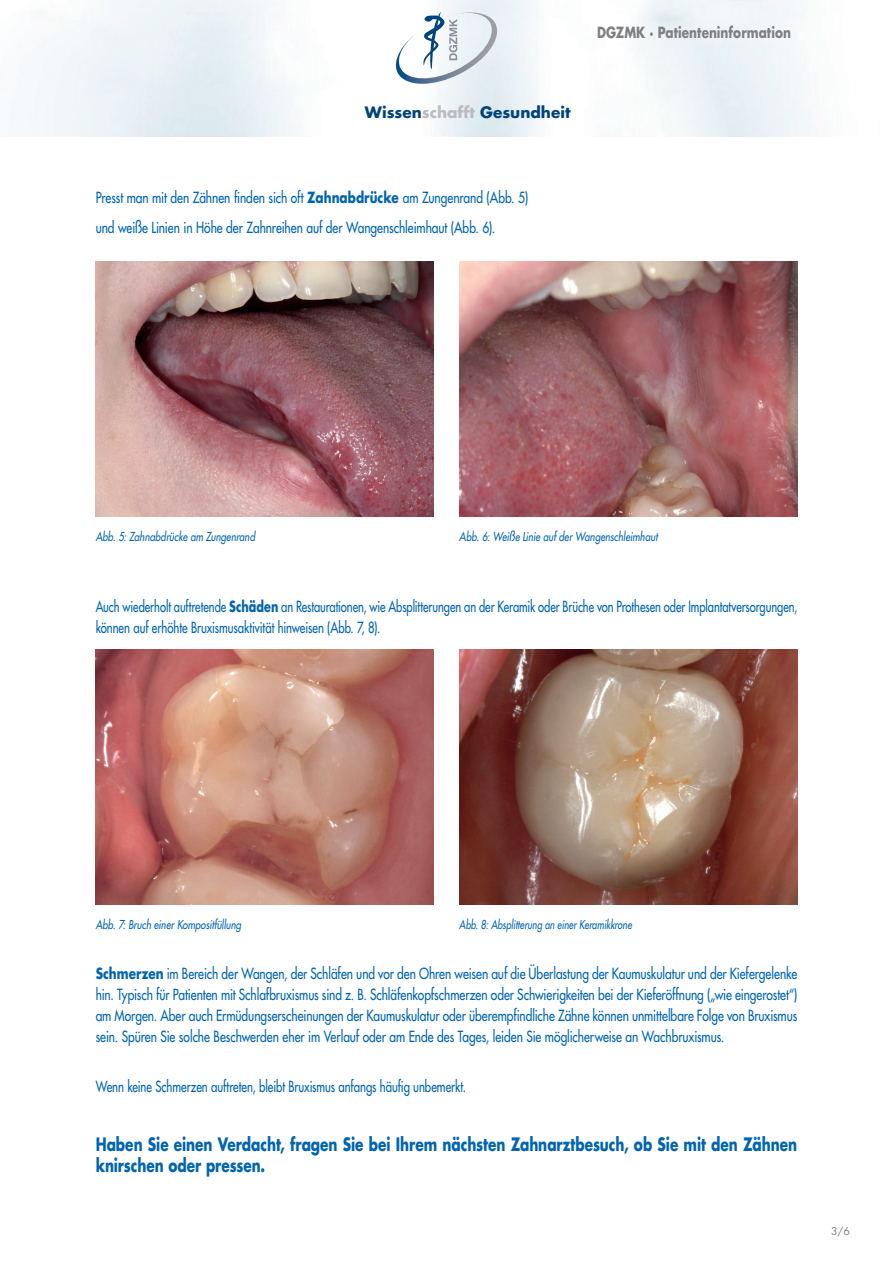
<style>
.page{position:relative;width:893px;height:1263px;background:#fff}
.page>*{position:absolute;margin:0;border:0;box-sizing:border-box;transform-origin:0 0}
.t1{font:700 18px/21px "Futura";letter-spacing:-.005em;color:#0164b1;scale:.76 1}
.t2{font:700 15.3px "Futura";color:#00447b}
.t3{font:15px/21px "Futura";letter-spacing:-.005em;color:#0164b1;scale:.8 1}
.t4{font:15px/21px "Futura";letter-spacing:-.005em;color:#0164b1;scale:.74 1}
.t5{font:15px "Futura";letter-spacing:-.005em;color:#0164b1;scale:.76 1}
.t6{font:700 15px "Futura";letter-spacing:.005em;color:#808083;scale:.8 1}
.t7{font:italic 12px "Futura";letter-spacing:.005em;color:#0164b1;scale:.8 1}
.t8{font:italic 12px "Futura";letter-spacing:.005em;color:#0164b1;scale:.76 1}
.t9{font:10.5px "Futura";color:#808083}
.s1{color:#bcbbbf}
.s2{font-weight:700}
</style>
<div class="page">
<svg style="left:395px;top:10px;width:108px;height:74px"></svg>
<img style="left:96px;top:261px;width:338px;height:256px">
<img style="left:459px;top:261px;width:338px;height:256px">
<img style="left:96px;top:649px;width:338px;height:256px">
<img style="left:459px;top:649px;width:338px;height:256px">
<p class="t2" style="left:365px;top:102px;width:207px">Wissen<span class="s1">schafft</span> Gesundheit</p>
<p class="t6" style="left:597px;top:21px;width:244px">DGZMK · Patienteninformation</p>
<p class="t3" style="left:96px;top:183px;width:542px;line-height:29.5px">Presst man mit den Zähnen finden sich oft <span class="s2">Zahnabdrücke</span> am Zungenrand (Abb. 5) und weiße Linien in Höhe der Zahnreihen auf der Wangenschleimhaut (Abb. 6).</p>
<p class="t7" style="left:96px;top:529px;width:201px">Abb. 5: Zahnabdrücke am Zungenrand</p>
<p class="t7" style="left:459px;top:529px;width:249px">Abb. 6: Weiße Linie auf der Wangenschleimhaut</p>
<p class="t4" style="left:96px;top:596px;width:950px">Auch wiederholt auftretende <span class="s2">Schäden</span> an Restaurationen, wie Absplitterungen an der Keramik oder Brüche von Prothesen oder Implantatversorgungen, können auf erhöhte Bruxismusaktivität hinweisen (Abb. 7, 8).</p>
<p class="t7" style="left:96px;top:917px;width:183px">Abb. 7: Bruch einer Kompositfüllung</p>
<p class="t8" style="left:459px;top:917px;width:229px">Abb. 8: Absplitterung an einer Keramikkrone</p>
<p class="t3" style="left:96px;top:962px;width:879px;text-align:justify"><span class="s2">Schmerzen</span> im Bereich der Wangen, der Schläfen und vor den Ohren weisen auf die Überlastung der Kaumuskulatur und der Kiefergelenke hin. Typisch für Patienten mit Schlafbruxismus sind z. B. Schläfenkopfschmerzen oder Schwierigkeiten bei der Kieferöffnung („wie eingerostet“) am Morgen. Aber auch Ermüdungserscheinungen der Kaumuskulatur oder überempfindliche Zähne können unmittelbare Folge von Bruxismus sein. Spüren Sie solche Beschwerden eher im Verlauf oder am Ende des Tages, leiden Sie möglicherweise an Wachbruxismus.</p>
<p class="t5" style="left:96px;top:1077px;width:489px">Wenn keine Schmerzen auftreten, bleibt Bruxismus anfangs häufig unbemerkt.</p>
<p class="t1" style="left:96px;top:1133px;width:925px">Haben Sie einen Verdacht, fragen Sie bei Ihrem nächsten Zahnarztbesuch, ob Sie mit den Zähnen knirschen oder pressen.</p>
<p class="t9" style="left:831px;top:1224px;width:20px">3/6</p>
</div>
